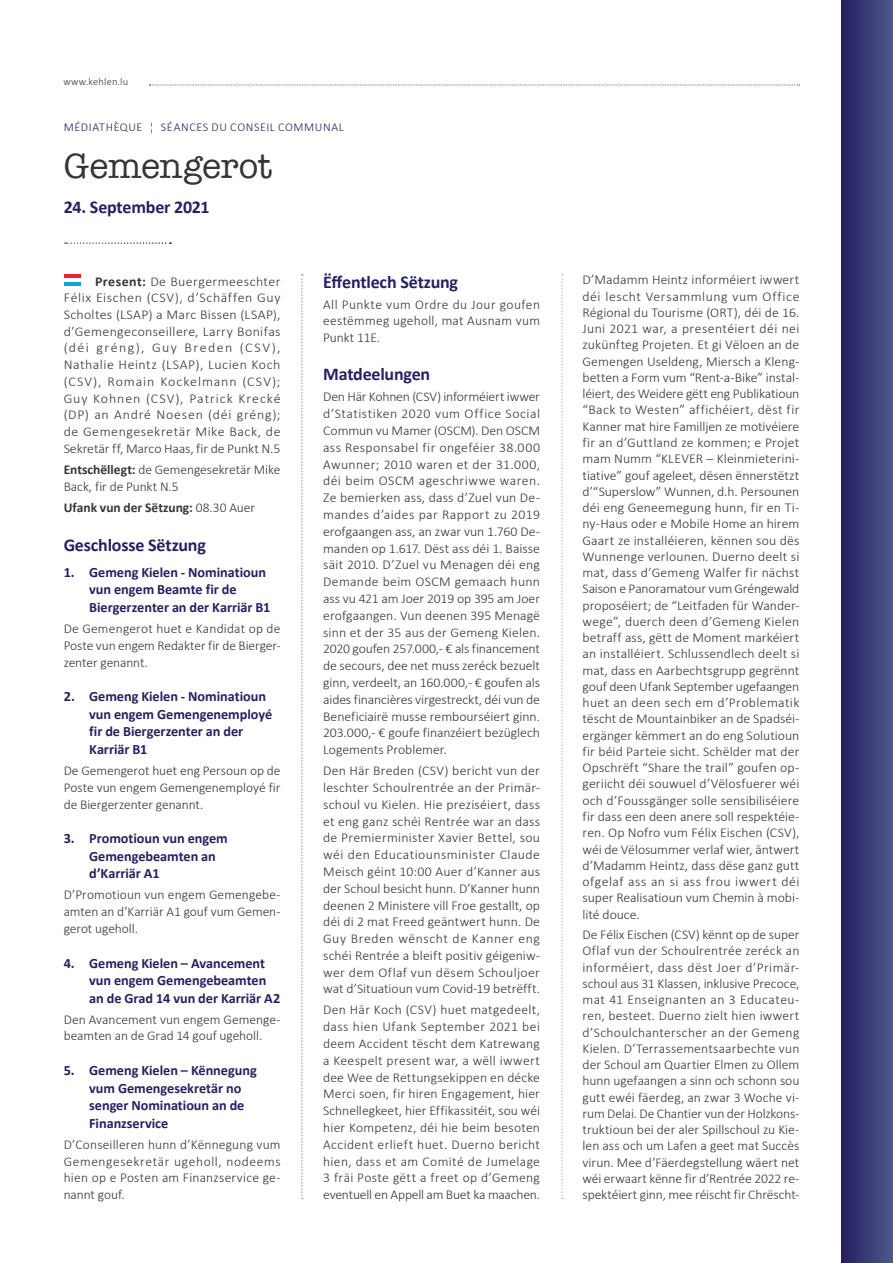
<style>
.page{position:relative;width:893px;height:1263px;background:#fff}
.page>*{position:absolute;margin:0;border:0;box-sizing:border-box;transform-origin:0 0}
.t1{font:36px "American Typewriter";letter-spacing:-.01em;color:#363536}
.t2{font:700 18px "Calibri";letter-spacing:-.01em;color:#252161}
.t3{font:700 14.25px/17.7px "Calibri";letter-spacing:-.005em;color:#252161}
.t4{font:300 13.5px/16.8px "Calibri";letter-spacing:-.005em;color:#363536;text-align:justify}
.t5{font:700 13.5px "Calibri";color:#363536}
.t6{font:300 12px "Calibri";letter-spacing:.05em;color:#252161}
.t7{font:300 10.5px "Calibri";letter-spacing:.015em;color:#363536}
.s1{font-weight:700}
.s2{font-weight:300}
</style>
<div class="page">
<div style="left:842px;top:0;width:51px;height:1263px;background:linear-gradient(to right,#242160,#4c588a)"></div>
<svg style="left:149px;top:85px;width:651px;height:1px"></svg>
<svg style="left:561px;top:274px;width:2px;height:925px"></svg>
<svg style="left:301px;top:274px;width:2px;height:925px"></svg>
<hr style="left:64px;top:282px;width:17px;height:3px;background:#16a2dc">
<hr style="left:64px;top:274px;width:17px;height:4px;background:#ed2136">
<svg style="left:65px;top:242px;width:106px;height:2px"></svg>
<p class="t7" style="left:63px;top:75px;width:66px">www.kehlen.lu</p>
<p class="t6" style="left:64px;top:120px;width:281px">MÉDIATHÈQUE ¦ SÉANCES DU CONSEIL COMMUNAL</p>
<h1 class="t1" style="left:64px;top:138px;width:210px">Gemengerot</h1>
<h2 class="t2" style="left:64px;top:195px;width:148px">24. September 2021</h2>
<p class="t4" style="left:64px;top:272px;width:218px;text-indent:31px"><span class="s1">Present:</span> De Buergermeeschter Félix Eischen (CSV), d’Schäffen Guy Scholtes (LSAP) a Marc Bissen (LSAP), d’Gemengeconseillere, Larry Bonifas (déi gréng), Guy Breden (CSV), Nathalie Heintz (LSAP), Lucien Koch (CSV), Romain Kockelmann (CSV); Guy Kohnen (CSV), Patrick Krecké (DP) an André Noesen (déi gréng); de Gemengesekretär Mike Back, de Sekretär ff, Marco Haas, fir de Punkt N.5</p>
<p class="t4" style="left:64px;top:461px;width:218px"><span class="s1">Entschëllegt:</span> de Gemengesekretär Mike<br>Back, fir de Punkt N.5</p>
<p class="t5" style="left:64px;top:497px;width:193px">Ufank vun der Sëtzung: <span class="s2">08.30 Auer</span></p>
<h2 class="t2" style="left:64px;top:532px;width:144px">Geschlosse Sëtzung</h2>
<p class="t3" style="left:89px;top:563px;width:183px;text-indent:-26px">1. Gemeng Kielen - Nominatioun vun engem Beamte fir de<br>Biergerzenter an der Karriär B1</p>
<p class="t4" style="left:64px;top:620px;width:218px">De Gemengerot huet e Kandidat op de Poste vun engem Redakter fir de Bierger&shy;zenter genannt.</p>
<p class="t3" style="left:89px;top:687px;width:184px;text-indent:-26px">2. Gemeng Kielen - Nominatioun vun engem Gemengenemployé fir de Biergerzenter an der<br>Karriär B1</p>
<p class="t4" style="left:64px;top:762px;width:218px">De Gemengerot huet eng Persoun op de Poste vun engem Gemengenemployé fir de Biergerzenter genannt.</p>
<p class="t3" style="left:89px;top:829px;width:140px;text-indent:-26px">3. Promotioun vun engem<br>Gemengebeamten an d’Karriär A1</p>
<p class="t4" style="left:64px;top:886px;width:218px">D’Promotioun vun engem Gemengebe&shy;amten an d’Karriär A1 gouf vum Gemen&shy;gerot ugeholl.</p>
<p class="t3" style="left:89px;top:953px;width:193px;text-indent:-26px">4. Gemeng Kielen – Avancement vun engem Gemengebeamten an de Grad 14 vun der Karriär A2</p>
<p class="t4" style="left:64px;top:1011px;width:218px">Den Avancement vun engem Gemenge&shy;beamten an de Grad 14 gouf ugeholl.</p>
<p class="t3" style="left:89px;top:1061px;width:169px;text-indent:-26px">5. Gemeng Kielen – Kënnegung vum Gemengesekretär no senger Nominatioun an de<br>Finanzservice</p>
<p class="t4" style="left:64px;top:1136px;width:218px">D’Conseilleren hunn d’Kënnegung vum Gemengesekretär ugeholl, nodeems hien op e Posten am Finanzservice ge&shy;nannt gouf.</p>
<h2 class="t2" style="left:323px;top:269px;width:136px">Ëffentlech Sëtzung</h2>
<p class="t4" style="left:323px;top:296px;width:218px">All Punkte vum Ordre du Jour goufen eestëmmeg ugeholl, mat Ausnam vum Punkt 11E.</p>
<h2 class="t2" style="left:323px;top:362px;width:109px">Matdeelungen</h2>
<p class="t4" style="left:323px;top:388px;width:218px">Den Här Kohnen (CSV) informéiert iwwer d’Statistiken 2020 vum Office Social Commun vu Mamer (OSCM). Den OSCM ass Responsabel fir ongeféier 38.000<br>Awunner; 2010 waren et der 31.000, déi beim OSCM ageschriwwe waren.<br>Ze bemierken ass, dass d’Zuel vun De&shy;mandes d’aides par Rapport zu 2019 erofgaangen ass, an zwar vun 1.760 De&shy;manden op 1.617. Dëst ass déi 1. Baisse säit 2010. D’Zuel vu Menagen déi eng Demande beim OSCM gemaach hunn ass vu 421 am Joer 2019 op 395 am Joer erofgaangen. Vun deenen 395 Menagë sinn et der 35 aus der Gemeng Kielen.<br>2020 goufen 257.000,- € als financement de secours, dee net muss zeréck bezuelt ginn, verdeelt, an 160.000,- € goufen als aides financières virgestreckt, déi vun de Beneficiairë musse rembourséiert ginn.<br>203.000,- € goufe finanzéiert bezüglech Logements Problemer.</p>
<p class="t4" style="left:323px;top:762px;width:218px">Den Här Breden (CSV) bericht vun der leschter Schoulrentrée an der Primär&shy;schoul vu Kielen. Hie preziséiert, dass et eng ganz schéi Rentrée war an dass de Premierminister Xavier Bettel, sou wéi den Educatiounsminister Claude Meisch géint 10:00 Auer d’Kanner aus der Schoul besicht hunn. D’Kanner hunn deenen 2 Ministere vill Froe gestallt, op déi di 2 mat Freed geäntwert hunn. De Guy Breden wënscht de Kanner eng schéi Rentrée a bleift positiv géigeniw&shy;wer dem Oflaf vun dësem Schouljoer wat d’Situatioun vum Covid-19 betrëfft.</p>
<p class="t4" style="left:323px;top:1001px;width:218px">Den Här Koch (CSV) huet matgedeelt, dass hien Ufank September 2021 bei deem Accident tëscht dem Katrewang a Keespelt present war, a wëll iwwert dee Wee de Rettungsekippen en décke Merci soen, fir hiren Engagement, hier Schnellegkeet, hier Effikassitéit, sou wéi hier Kompetenz, déi hie beim besoten Accident erlieft huet. Duerno bericht hien, dass et am Comité de Jumelage 3 fräi Poste gëtt a freet op d’Gemeng eventuell en Appell am Buet ka maachen.</p>
<p class="t4" style="left:583px;top:272px;width:218px;line-height:16.2px">D’Madamm Heintz informéiert iwwert déi lescht Versammlung vum Office Régional du Tourisme (ORT), déi de 16.<br>Juni 2021 war, a presentéiert déi nei zukünfteg Projeten. Et gi Vëloen an de Gemengen Useldeng, Miersch a Kleng&shy;betten a Form vum “Rent-a-Bike” instal&shy;léiert, des Weidere gëtt eng Publikatioun “Back to Westen” affichéiert, dëst fir Kanner mat hire Familljen ze motivéiere fir an d’Guttland ze kommen; e Projet mam Numm “KLEVER – Kleinmieterini&shy;tiative” gouf ageleet, dësen ënnerstëtzt d’“Superslow” Wunnen, d.h. Persounen déi eng Geneemegung hunn, fir en Ti&shy;ny-Haus oder e Mobile Home an hirem Gaart ze installéieren, kënnen sou dës Wunnenge verlounen. Duerno deelt si mat, dass d’Gemeng Walfer fir nächst Saison e Panoramatour vum Gréngewald proposéiert; de “Leitfaden für Wander&shy;wege”, duerch deen d’Gemeng Kielen betraff ass, gëtt de Moment markéiert an installéiert. Schlussendlech deelt si mat, dass en Aarbechtsgrupp gegrënnt gouf deen Ufank September ugefaangen huet an deen sech em d’Problematik tëscht de Mountainbiker an de Spadséi&shy;ergänger këmmert an do eng Solutioun fir béid Parteie sicht. Schëlder mat der Opschrëft “Share the trail” goufen op&shy;geriicht déi souwuel d’Vëlosfuerer wéi och d’Foussgänger solle sensibiliséiere fir dass een deen anere soll respektéie&shy;ren. Op Nofro vum Félix Eischen (CSV), wéi de Vëlosummer verlaf wier, äntwert d’Madamm Heintz, dass dëse ganz gutt ofgelaf ass an si ass frou iwwert déi super Realisatioun vum Chemin à mobi&shy;lité douce.</p>
<p class="t4" style="left:583px;top:926px;width:218px;line-height:16.2px">De Félix Eischen (CSV) kënnt op de super Oflaf vun der Schoulrentrée zeréck an informéiert, dass dëst Joer d’Primär&shy;schoul aus 31 Klassen, inklusive Precoce, mat 41 Enseignanten an 3 Educateu&shy;ren, besteet. Duerno zielt hien iwwert d’Schoulchanterscher an der Gemeng Kielen. D’Terrassementsaarbechte vun der Schoul am Quartier Elmen zu Ollem hunn ugefaangen a sinn och schonn sou gutt ewéi fäerdeg, an zwar 3 Woche vi&shy;rum Delai. De Chantier vun der Holzkons&shy;truktioun bei der aler Spillschoul zu Kie&shy;len ass och um Lafen a geet mat Succès virun. Mee d’Fäerdegstellung wäert net wéi erwaart kënne fir d’Rentrée 2022 re&shy;spektéiert ginn, mee réischt fir Chrëscht-</p>
</div>
